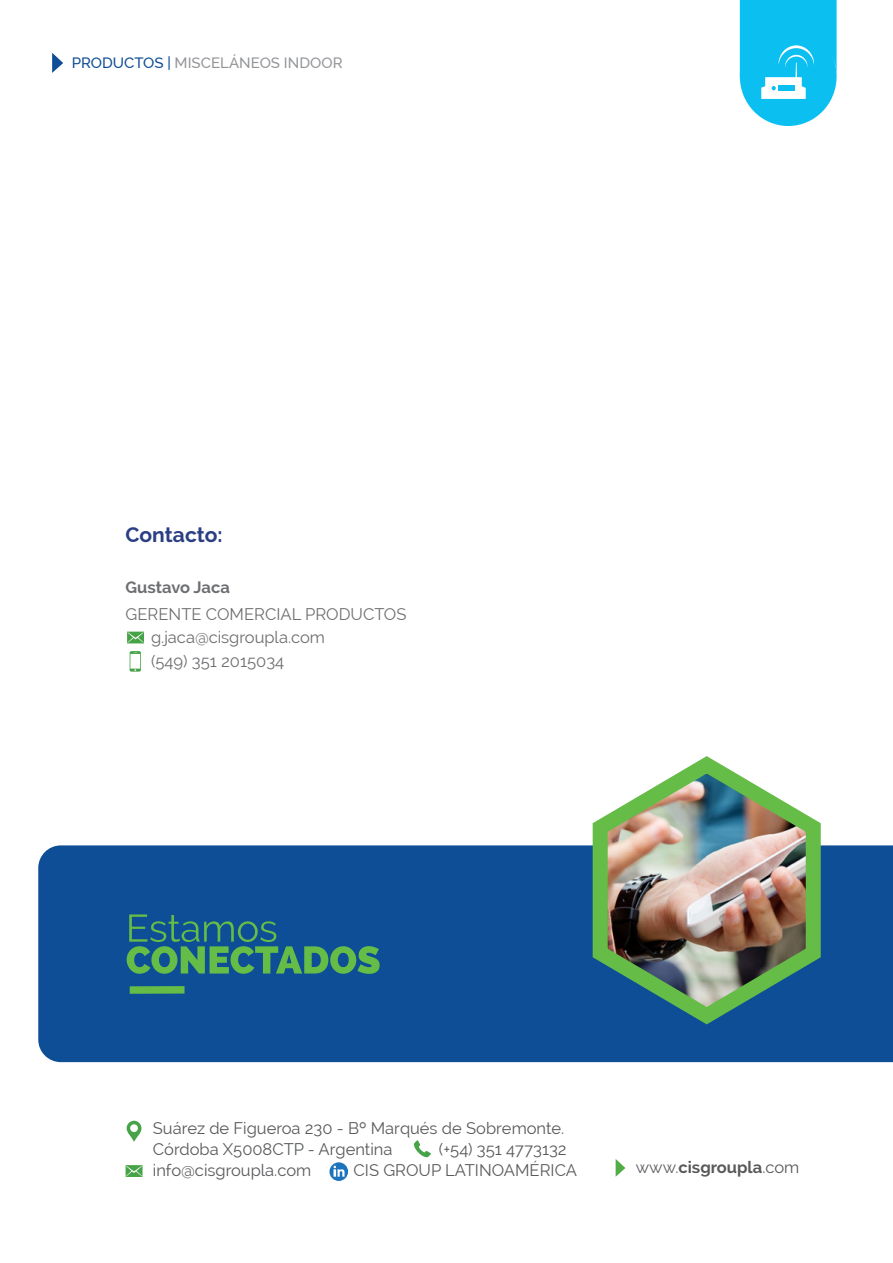
<style>
.page{position:relative;width:893px;height:1263px;background:#fff}
.page>*{position:absolute;margin:0;border:0;box-sizing:border-box;transform-origin:0 0}
.t1{font:700 21px "Raleway";color:#2a3e83}
.t2{font:16.5px/21px "Raleway";color:#58595b}
.t3{font:16.5px/22.5px "Raleway";color:#6d6e71}
.t4{font:700 16.5px "Raleway";color:#58595b}
.t5{font:700 16.5px "Raleway";color:#6d6e71}
.t6{font:500 15px "Raleway";color:#939598}
.s1{color:#0e4e96}
.s2{font-weight:400}
</style>
<div class="page">
<div style="left:38px;top:845px;width:855px;height:217px;background:#0e4e96"></div>
<img style="left:580px;top:756px;width:248px;height:277px">
<div style="left:130px;top:986px;width:55px;height:8px;background:#65bc46"></div>
<svg style="left:127px;top:914px;width:253px;height:60px;background:#2a727b"></svg>
<svg style="left:126px;top:1165px;width:17px;height:12px"></svg>
<svg style="left:414px;top:1140px;width:17px;height:17px"></svg>
<svg style="left:127px;top:1120px;width:15px;height:21px"></svg>
<svg style="left:127px;top:632px;width:17px;height:11px"></svg>
<svg style="left:130px;top:651px;width:11px;height:21px"></svg>
<svg style="left:329px;top:1162px;width:19px;height:19px"></svg>
<svg style="left:333px;top:1166px;width:12px;height:11px"></svg>
<svg style="left:616px;top:1159px;width:9px;height:18px"></svg>
<svg style="left:740px;top:0;width:97px;height:126px;background:#32caf3"></svg>
<svg style="left:52px;top:53px;width:11px;height:20px"></svg>
<p class="t6" style="left:72px;top:54px;width:272px"><span class="s1">PRODUCTOS |</span> MISCELÁNEOS INDOOR</p>
<p class="t1" style="left:126px;top:522px;width:98px">Contacto:</p>
<p class="t5" style="left:126px;top:578px;width:106px">Gustavo Jaca</p>
<p class="t3" style="left:151px;top:603px;width:257px;text-indent:-25px">GERENTE COMERCIAL PRODUCTOS g.jaca@cisgroupla.com</p>
<p class="t3" style="left:151px;top:649px;width:135px">(549) 351 2015034</p>
<p class="t2" style="left:153px;top:1118px;width:413px">Suárez de Figueroa 230 - Bº Marqués de Sobremonte.<br>Córdoba X5008CTP - Argentina</p>
<p class="t2" style="left:439px;top:1139px;width:129px">(+54) 351 4773132</p>
<p class="t2" style="left:153px;top:1160px;width:160px">info@cisgroupla.com</p>
<p class="t2" style="left:354px;top:1160px;width:225px">CIS GROUP LATINOAMÉRICA</p>
<p class="t4" style="left:636px;top:1158px;width:165px"><span class="s2">www.</span>cisgroupla<span class="s2">.com</span></p>
</div>
